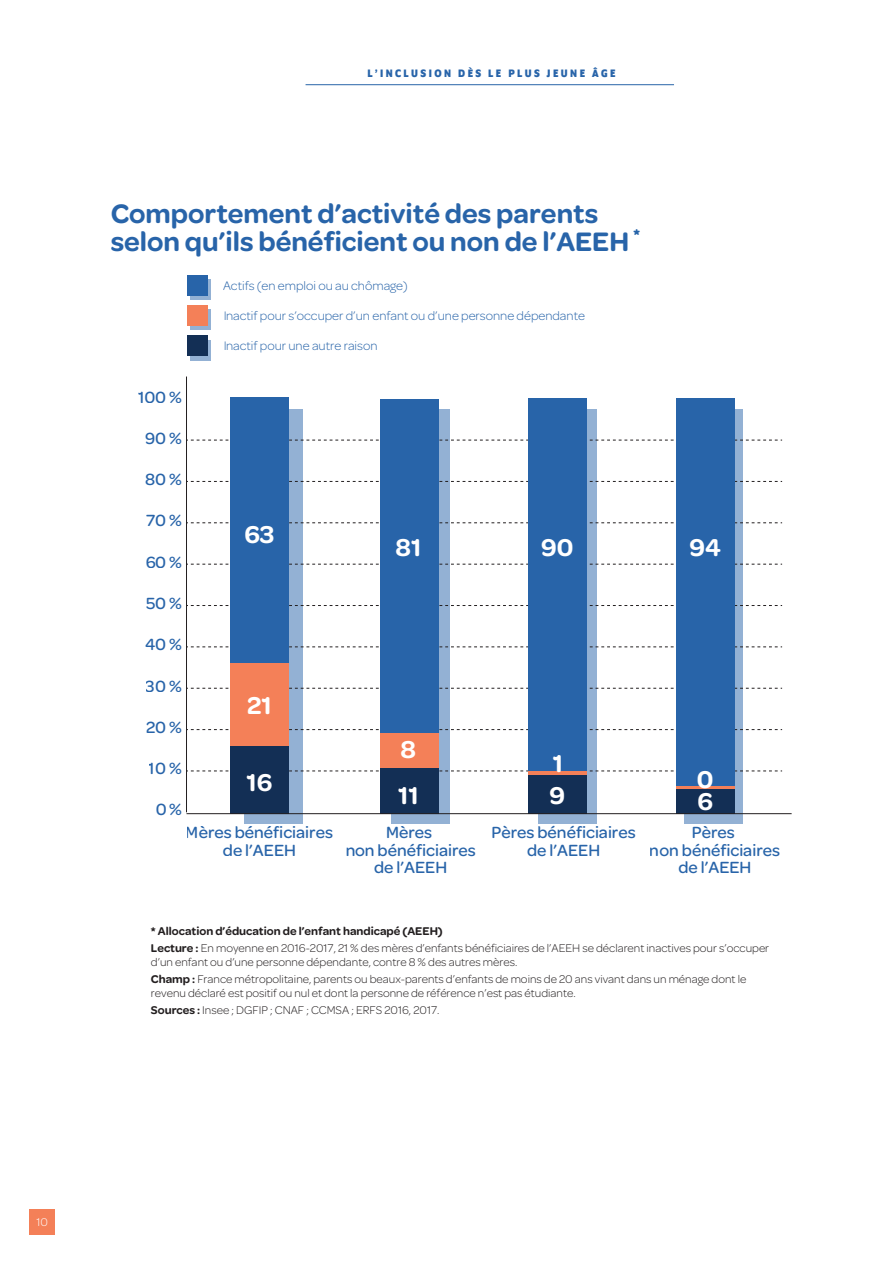
<style>
.page{position:relative;width:893px;height:1263px;background:#fff}
.page>*{position:absolute;margin:0;border:0;box-sizing:border-box;transform-origin:0 0}
.t1{font:600 28.5px/28.5px "Omnes";color:#2864a9}
.t2{font:600 25.95px "Omnes";color:#fff}
.t3{font:500 17.25px/17.2px "Omnes";color:#2864a9;text-align:center}
.t4{font:700 15px "Omnes";color:#2764a9}
.t5{font:300 13.2px "Omnes";color:#2864a9}
.t6{font:300 12px/16.5px "Omnes";color:#231f20}
.t7{font:300 12px "Omnes";color:#fff}
.t8{font:700 11.7px "Program";letter-spacing:.21em;color:#2864a9}
.s1{font-weight:600}
</style>
<div class="page">
<div style="left:30px;top:1209px;width:25px;height:25px;background:#f48058"></div>
<hr style="left:306px;top:84px;width:368px;height:1px;background:#2864a9">
<div style="left:245px;top:409px;width:58px;height:415px;background:#93b1d4"></div>
<div style="left:391px;top:409px;width:59px;height:415px;background:#93b1d4"></div>
<div style="left:538px;top:409px;width:58px;height:415px;background:#93b1d4"></div>
<div style="left:685px;top:409px;width:58px;height:415px;background:linear-gradient(to right,#93b1d4,#93b1d4)"></div>
<hr style="left:186px;top:376px;width:1px;height:436px;background:#231f20">
<svg style="left:187px;top:440px;width:595px;height:1px"></svg>
<svg style="left:187px;top:481px;width:595px;height:1px"></svg>
<svg style="left:187px;top:522px;width:595px;height:1px"></svg>
<svg style="left:187px;top:564px;width:595px;height:1px"></svg>
<svg style="left:187px;top:605px;width:595px;height:1px"></svg>
<svg style="left:187px;top:647px;width:595px;height:1px"></svg>
<svg style="left:187px;top:688px;width:595px;height:1px"></svg>
<svg style="left:187px;top:729px;width:595px;height:1px"></svg>
<svg style="left:187px;top:771px;width:595px;height:1px"></svg>
<div style="left:230px;top:746px;width:59px;height:68px;background:#132f55"></div>
<div style="left:380px;top:768px;width:59px;height:46px;background:#132f55"></div>
<div style="left:380px;top:732px;width:59px;height:36px;background:#f48058"></div>
<div style="left:230px;top:663px;width:59px;height:83px;background:#f48058"></div>
<div style="left:230px;top:397px;width:59px;height:266px;background:#2864a9"></div>
<div style="left:380px;top:399px;width:59px;height:333px;background:#2864a9"></div>
<div style="left:528px;top:774px;width:59px;height:40px;background:#132f55"></div>
<hr style="left:528px;top:771px;width:59px;height:3px;background:#f48058">
<div style="left:528px;top:399px;width:59px;height:372px;background:#2864a9"></div>
<div style="left:676px;top:787px;width:58px;height:27px;background:#132f55"></div>
<hr style="left:676px;top:786px;width:58px;height:2px;background:#f48058">
<div style="left:676px;top:399px;width:58px;height:387px;background:#2864a9"></div>
<hr style="left:186px;top:813px;width:606px;height:1px;background:#231f20">
<svg style="left:191px;top:340px;width:20px;height:20px"></svg>
<div style="left:187px;top:336px;width:20px;height:20px;background:#132f55"></div>
<svg style="left:191px;top:310px;width:20px;height:20px"></svg>
<div style="left:187px;top:305px;width:20px;height:21px;background:#f48058"></div>
<svg style="left:191px;top:280px;width:20px;height:20px"></svg>
<div style="left:187px;top:275px;width:20px;height:20px;background:#2864a9"></div>
<p class="t8" style="left:367px;top:67px;width:249px">L’INCLUSION DÈS LE PLUS JEUNE ÂGE</p>
<h1 class="t1" style="left:111px;top:199px;width:520px">Comportement d’activité des parents selon qu’ils bénéficient ou non de l’AEEH</h1>
<p class="t5" style="left:223px;top:278px;width:186px">Actifs (en emploi ou au chômage)</p>
<p class="t5" style="left:223px;top:308px;width:363px">Inactif pour s’occuper d’un enfant ou d’une personne dépendante</p>
<p class="t5" style="left:223px;top:338px;width:156px">Inactif pour une autre raison</p>
<p class="t4" style="left:633px;top:225px;width:8px">*</p>
<h3 class="t3" style="left:138px;top:388px;width:45px">100 %</h3>
<h3 class="t3" style="left:145px;top:429px;width:38px">90 %</h3>
<h3 class="t3" style="left:145px;top:471px;width:38px">80 %</h3>
<h3 class="t3" style="left:146px;top:512px;width:37px">70 %</h3>
<h3 class="t3" style="left:145px;top:553px;width:38px">60 %</h3>
<h3 class="t3" style="left:146px;top:595px;width:37px">50 %</h3>
<h3 class="t3" style="left:145px;top:636px;width:38px">40 %</h3>
<h3 class="t3" style="left:146px;top:677px;width:38px">30 %</h3>
<h3 class="t3" style="left:146px;top:718px;width:37px">20 %</h3>
<h3 class="t3" style="left:149px;top:760px;width:34px">10 %</h3>
<h3 class="t3" style="left:155px;top:801px;width:28px">0 %</h3>
<h2 class="t2" style="left:244px;top:519px;width:32px">63</h2>
<h2 class="t2" style="left:247px;top:690px;width:26px">21</h2>
<h2 class="t2" style="left:247px;top:767px;width:27px">16</h2>
<h3 class="t3" style="left:186px;top:824px;width:149px">Mères bénéficiaires de l’AEEH</h3>
<h2 class="t2" style="left:396px;top:533px;width:27px">81</h2>
<h2 class="t2" style="left:541px;top:533px;width:34px">90</h2>
<h2 class="t2" style="left:689px;top:533px;width:33px">94</h2>
<h2 class="t2" style="left:401px;top:735px;width:17px">8</h2>
<h2 class="t2" style="left:553px;top:749px;width:12px">1</h2>
<h2 class="t2" style="left:697px;top:765px;width:18px">0</h2>
<h2 class="t2" style="left:398px;top:781px;width:22px">11</h2>
<h2 class="t2" style="left:549px;top:781px;width:17px">9</h2>
<h2 class="t2" style="left:697px;top:786px;width:17px">6</h2>
<h3 class="t3" style="left:345px;top:824px;width:132px">Mères<br>non bénéficiaires de l’AEEH</h3>
<h3 class="t3" style="left:492px;top:824px;width:146px">Pères bénéficiaires de l’AEEH</h3>
<h3 class="t3" style="left:650px;top:824px;width:132px">Pères<br>non bénéficiaires de l’AEEH</h3>
<p class="t6" style="left:151px;top:923px;width:620px"><span class="s1">* Allocation d’éducation de l’enfant handicapé (AEEH)<br>Lecture :</span> En moyenne en 2016-2017, 21 % des mères d’enfants bénéficiaires de l’AEEH se déclarent inactives pour s’occuper</p>
<p class="t6" style="left:151px;top:954px;width:597px">d’un enfant ou d’une personne dépendante, contre 8 % des autres mères.<br><span class="s1">Champ :</span> France métropolitaine, parents ou beaux-parents d’enfants de moins de 20 ans vivant dans un ménage dont le</p>
<p class="t6" style="left:151px;top:985px;width:426px">revenu déclaré est positif ou nul et dont la personne de référence n’est pas étudiante.<br><span class="s1">Sources :</span> Insee ; DGFIP ; CNAF ; CCMSA ; ERFS 2016, 2017.</p>
<p class="t7" style="left:37px;top:1215px;width:13px">10</p>
</div>
